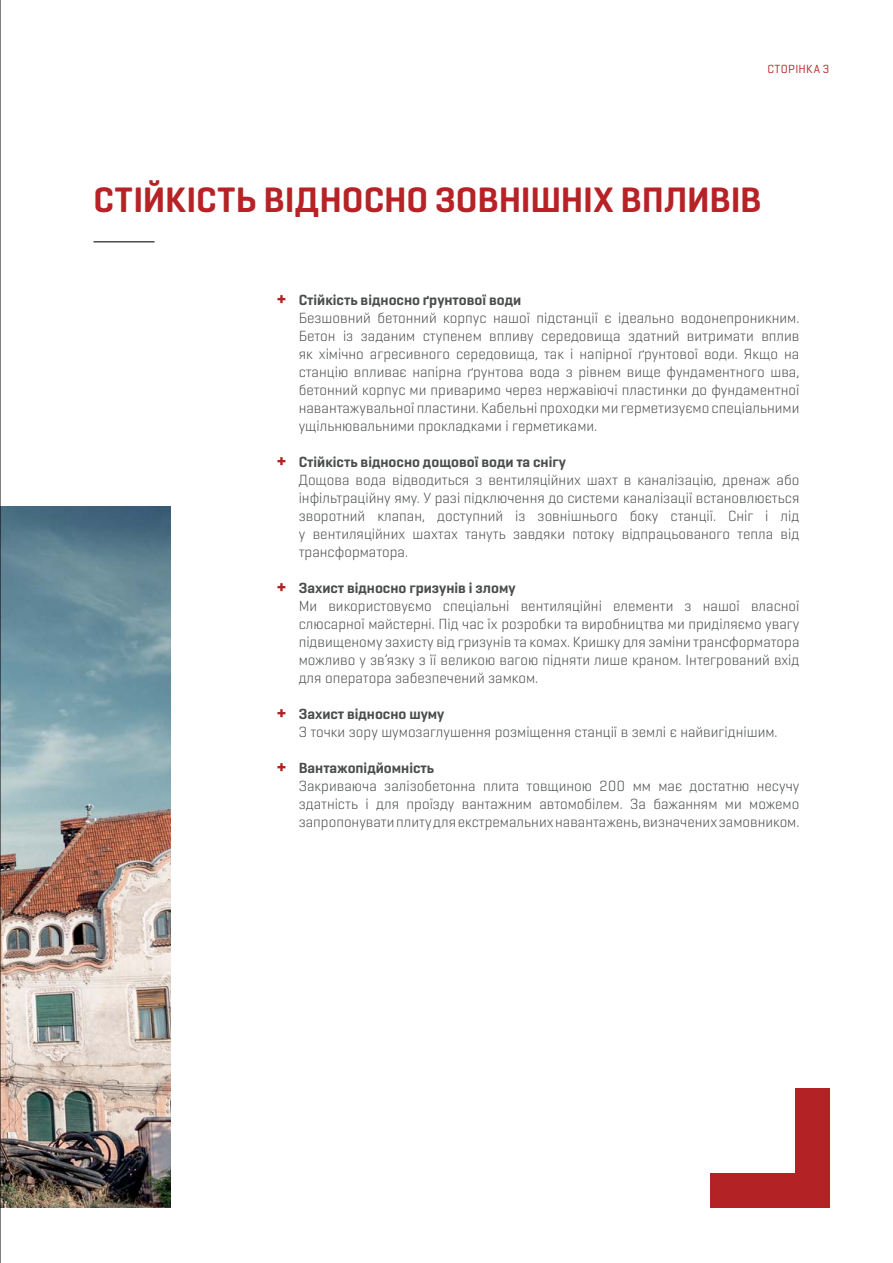
<style>
.page{position:relative;width:893px;height:1263px;background:#fff}
.page>*{position:absolute;margin:0;border:0;box-sizing:border-box;transform-origin:0 0}
.t1{font:600 36px "Geogrotesque Cyr";color:#b72226}
.t2{font:300 15px/18px "Geogrotesque Cyr";color:#4a4d4d;text-align:justify}
.t3{font:600 15px "Geogrotesque Cyr";color:#4a4d4d}
.t4{font:12px "Geogrotesque Cyr";letter-spacing:.03em;color:#b32225}
</style>
<div class="page">
<svg style="left:277px;top:295px;width:8px;height:8px"></svg>
<svg style="left:277px;top:457px;width:8px;height:8px"></svg>
<svg style="left:277px;top:583px;width:8px;height:8px"></svg>
<svg style="left:277px;top:709px;width:8px;height:8px"></svg>
<svg style="left:277px;top:763px;width:8px;height:8px"></svg>
<div style="left:795px;top:1089px;width:34px;height:119px;background:#b32225"></div>
<div style="left:710px;top:1174px;width:119px;height:34px;background:#b32225"></div>
<hr style="left:94px;top:241px;width:61px;height:2px;background:#4a4d4d">
<img style="left:1px;top:507px;width:170px;height:701px">
<hr style="left:0;top:0;width:1px;height:1263px;background:#040000">
<p class="t4" style="left:767px;top:62px;width:63px">СТОРІНКА 3</p>
<h1 class="t1" style="left:94px;top:178px;width:669px">СТІЙКІСТЬ ВІДНОСНО ЗОВНІШНІХ ВПЛИВІВ</h1>
<p class="t3" style="left:299px;top:291px;width:224px">Стійкість відносно ґрунтової води</p>
<p class="t2" style="left:299px;top:308px;width:502px">Безшовний бетонний корпус нашої підстанції є ідеально водонепроникним.<br>Бетон із заданим ступенем впливу середовища здатний витримати вплив як хімічно агресивного середовища, так і напірної ґрунтової води. Якщо на станцію впливає напірна ґрунтова вода з рівнем вище фундаментного шва, бетонний корпус ми приваримо через нержавіючі пластинки до фундаментної навантажувальної пластини. Кабельні проходки ми герметизуємо спеціальними ущільнювальними прокладками і герметиками.</p>
<p class="t3" style="left:299px;top:453px;width:269px">Стійкість відносно дощової води та снігу</p>
<p class="t2" style="left:299px;top:470px;width:502px">Дощова вода відводиться з вентиляційних шахт в каналізацію, дренаж або інфільтраційну яму. У разі підключення до системи каналізації встановлюється зворотний клапан, доступний із зовнішнього боку станції. Сніг і лід у вентиляційних шахтах тануть завдяки потоку відпрацьованого тепла від трансформатора.</p>
<p class="t3" style="left:299px;top:579px;width:218px">Захист відносно гризунів і злому</p>
<p class="t2" style="left:299px;top:596px;width:502px">Ми використовуємо спеціальні вентиляційні елементи з нашої власної слюсарної майстерні. Під час їх розробки та виробництва ми приділяємо увагу підвищеному захисту від гризунів та комах. Кришку для заміни трансформатора можливо у зв’язку з її великою вагою підняти лише краном. Інтегрований вхід для оператора забезпечений замком.</p>
<p class="t3" style="left:299px;top:705px;width:147px">Захист відносно шуму</p>
<p class="t2" style="left:299px;top:722px;width:480px">З точки зору шумозаглушення розміщення станції в землі є найвигіднішим.</p>
<p class="t3" style="left:299px;top:759px;width:137px">Вантажопідйомність</p>
<p class="t2" style="left:299px;top:776px;width:502px">Закриваюча залізобетонна плита товщиною 200 мм має достатню несучу здатність і для проїзду вантажним автомобілем. За бажанням ми можемо запропонувати плиту для екстремальних навантажень, визначених замовником.</p>
</div>
